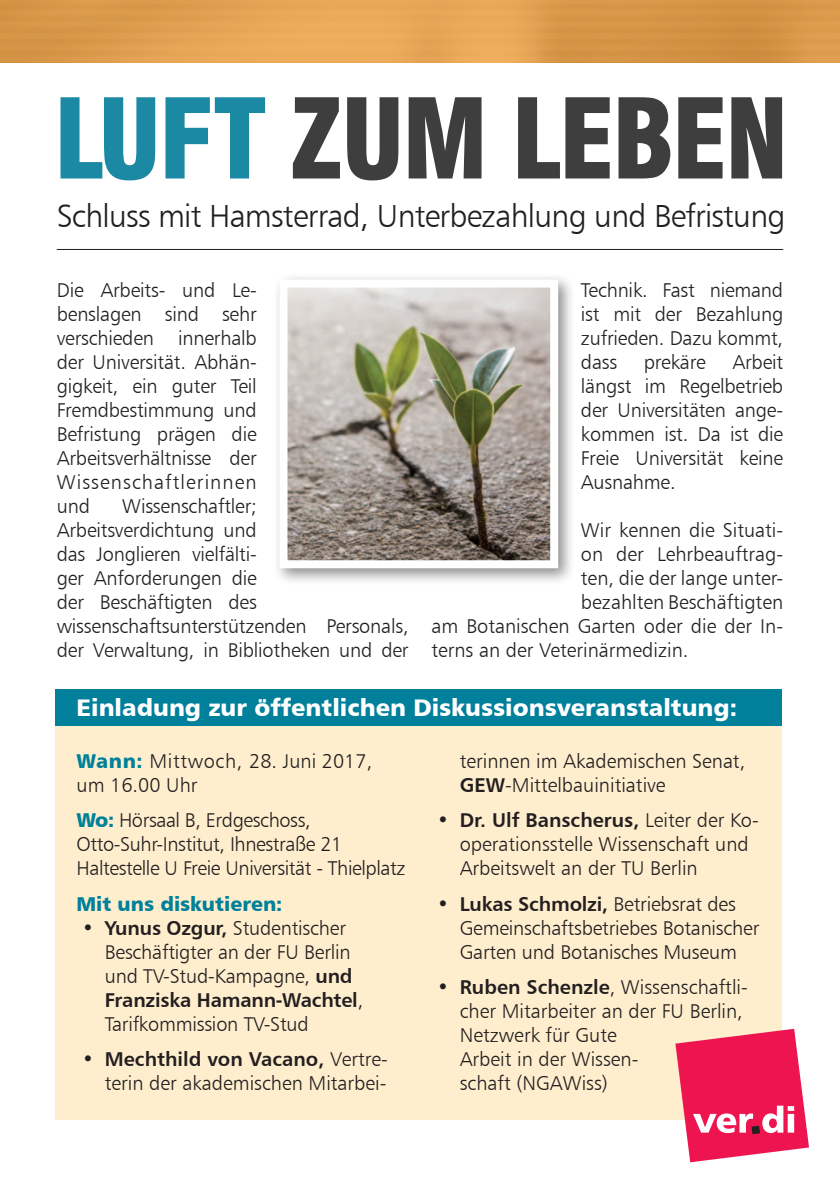
<style>
.page{position:relative;width:840px;height:1191px;background:#fff}
.page>*{position:absolute;margin:0;border:0;box-sizing:border-box;transform-origin:0 0}
.t1{font:900 condensed 108px "Swiss 721 BT";letter-spacing:-.025em;color:#3e3e3f}
.t2{font:32px "Humanist 777 BT Light B";letter-spacing:-.025em;color:#231f20}
.t3{font:24px "Humanist 777 BT Black B";color:#fff}
.t4{font:20px/24px "Humanist 777 BT Light B";letter-spacing:-.01em;color:#231f20}
.t5{font:20px "Humanist 777 BT Bold B";letter-spacing:-.01em;color:#231f20}
.t6{font:20px "Humanist 777 BT Black B";color:#00809a}
.s1{color:#1b89a3}
.s2{font-family:"Humanist 777 BT Bold B"}
.s3{font-family:"Humanist 777 BT Light B"}
.s4{font-family:"Humanist 777 BT Black B";color:#00809a}
</style>
<div class="page">
<svg style="left:0;top:0;width:839px;height:62px;background:#de9e4e"></svg>
<hr style="left:57px;top:249px;width:725px;height:1px;background:#231f20">
<div style="left:56px;top:697px;width:725px;height:422px;background:#feeece"></div>
<div style="left:56px;top:689px;width:725px;height:37px;background:#00809a"></div>
<svg style="left:675px;top:1028px;width:133px;height:134px"></svg>
<div style="left:273px;top:273px;width:302px;height:313px;background:#231f20;opacity:.5"></div>
<img style="left:288px;top:288px;width:261px;height:271px">
<div style="left:279px;top:279px;width:279px;height:289px;border:8px solid #fff"></div>
<h1 class="t1" style="left:54px;top:74px;width:736px"><span class="s1">LUFT</span> ZUM LEBEN</h1>
<h2 class="t2" style="left:57px;top:196px;width:730px">Schluss mit Hamsterrad, Unterbezahlung und Befristung</h2>
<p class="t4" style="left:57px;top:277px;width:201px;text-align:justify">Die Arbeits- und Le&shy;benslagen sind sehr verschieden innerhalb der Universität. Abhän&shy;gigkeit, ein guter Teil Fremdbestimmung und Befristung prägen die Arbeitsverhältnisse der Wissenschaftlerinnen und</p>
<p class="t4" style="left:57px;top:493px;width:353px;text-indent:65px">Wissenschaftler;<br>Arbeitsverdichtung und<br>das Jonglieren vielfälti-<br>ger Anforderungen die<br>der Beschäftigten des wissenschaftsunterstützenden Personals, der Verwaltung, in Bibliotheken und der</p>
<p class="t4" style="left:580px;top:277px;width:204px;text-align:justify">Technik. Fast niemand ist mit der Bezahlung zufrieden. Dazu kommt, dass</p>
<p class="t4" style="left:580px;top:349px;width:204px;text-align:justify;text-indent:151px">Arbeit längst im Regelbetrieb der Universitäten ange&shy;kommen ist. Da ist die Freie Universität keine Ausnahme.</p>
<p class="t4" style="left:580px;top:517px;width:204px">Wir kennen die Situati-</p>
<p class="t4" style="left:580px;top:541px;width:204px">on der Lehrbeauftrag-</p>
<p class="t4" style="left:580px;top:565px;width:204px">ten, die der lange unter-</p>
<p class="t4" style="left:580px;top:589px;width:204px">bezahlten Beschäftigten</p>
<p class="t4" style="left:431px;top:613px;width:353px">am Botanischen Garten oder die der In-</p>
<p class="t4" style="left:431px;top:637px;width:258px">terns an der Veterinärmedizin.</p>
<p class="t4" style="left:643px;top:349px;width:64px">prekäre</p>
<p class="t3" style="left:76px;top:692px;width:661px">Einladung zur öffentlichen Diskussionsveranstaltung:</p>
<p class="t4" style="left:459px;top:748px;width:287px">terinnen im Akademischen Senat,<br><span class="s2">GEW</span>-Mittelbauinitiative</p>
<p class="t5" style="left:437px;top:807px;width:323px">• Dr. Ulf Banscherus, <span class="s3">Leiter der Ko-</span></p>
<p class="t4" style="left:459px;top:832px;width:290px">operationsstelle Wissenschaft und<br>Arbeitswelt an der TU Berlin</p>
<p class="t5" style="left:437px;top:891px;width:300px">• Lukas Schmolzi, <span class="s3">Betriebsrat des</span></p>
<p class="t4" style="left:459px;top:915px;width:301px">Gemeinschaftsbetriebes Botanischer<br>Garten und Botanisches Museum</p>
<p class="t4" style="left:459px;top:974px;width:289px;text-indent:-23px"><span class="s2">• Ruben Schenzle</span>, Wissenschaftli&shy;cher Mitarbeiter an der FU Berlin,<br>Netzwerk für Gute<br>Arbeit in der Wissen-<br>schaft (NGAWiss)</p>
<p class="t4" style="left:76px;top:748px;width:297px"><span class="s4">Wann:</span> Mittwoch, 28. Juni 2017, um 16.00 Uhr</p>
<p class="t4" style="left:76px;top:808px;width:330px"><span class="s4">Wo:</span> Hörsaal B, Erdgeschoss,<br>Otto-Suhr-Institut, Ihnestraße 21<br>Haltestelle U Freie Universität - Thielplatz</p>
<p class="t6" style="left:76px;top:890px;width:207px">Mit uns diskutieren:</p>
<p class="t4" style="left:105px;top:915px;width:249px;text-indent:-23px"><span class="s2">• Yunus Ozgur,</span> Studentischer<br>Beschäftigter an der FU Berlin und TV-Stud-Kampagne, <span class="s2">und</span></p>
<p class="t5" style="left:105px;top:987px;width:260px">Franziska Hamann-Wachtel<span class="s3">,</span></p>
<p class="t4" style="left:105px;top:1011px;width:205px">Tarifkommission TV-Stud</p>
<p class="t5" style="left:82px;top:1046px;width:307px">• Mechthild von Vacano, <span class="s3">Vertre-</span></p>
<p class="t4" style="left:105px;top:1070px;width:283px">terin der akademischen Mitarbei-</p>
</div>
